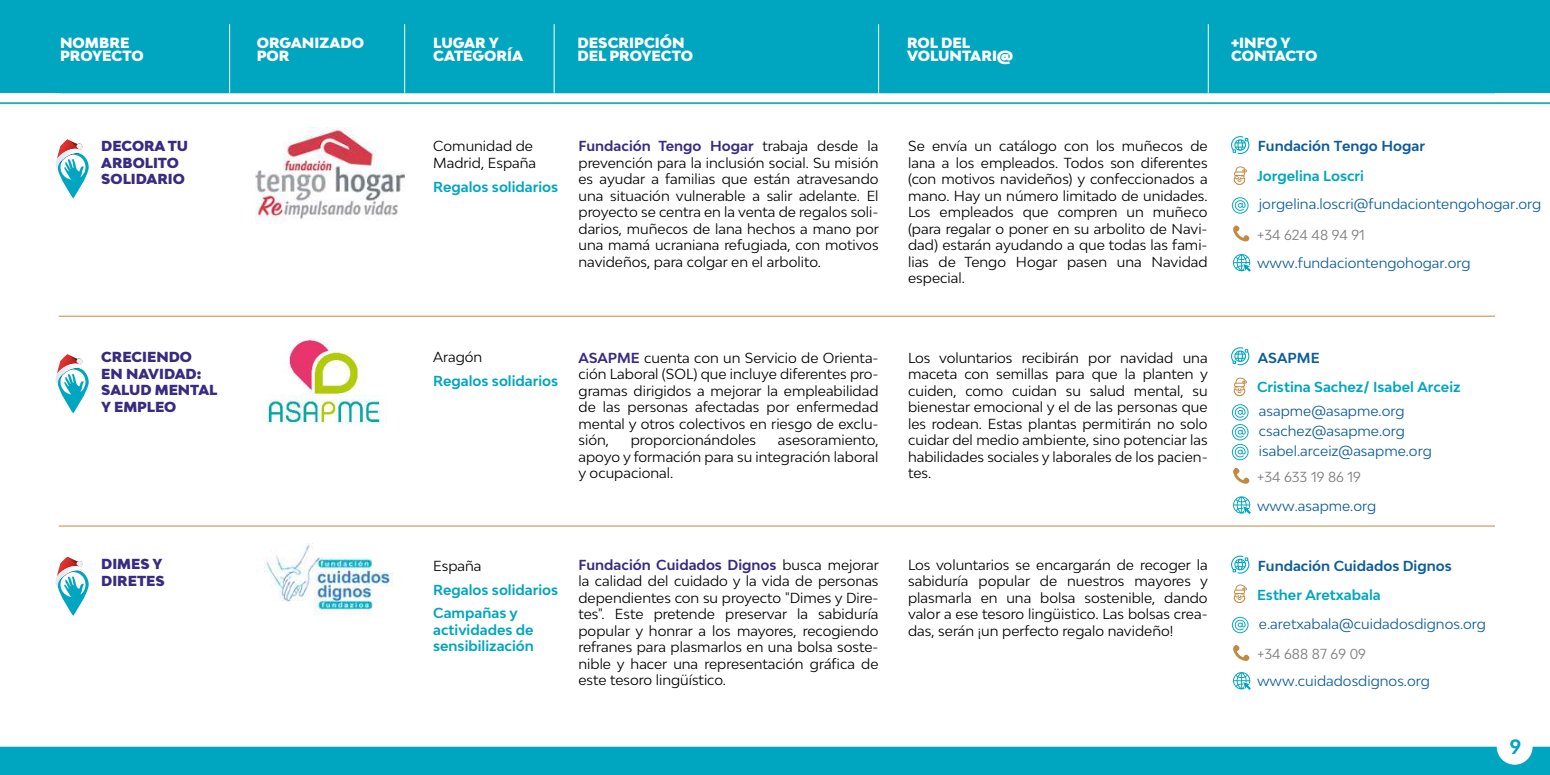
<style>
.page{position:relative;width:1550px;height:775px;background:#fff}
.page>*{position:absolute;margin:0;border:0;box-sizing:border-box;transform-origin:0 0}
.t1{font:700 19.62px "Bw Modelica";color:#00a5bf}
.t2{font:900 14px/13.6px "Bw Modelica";color:#fff}
.t3{font:13.75px/16.5px "Bw Modelica";color:#000;text-align:justify}
.t4{font:13.75px/20px "Bw Modelica";color:#0c5c99}
.t5{font:700 13.75px/23.8px "Bw Modelica";color:#00a5c0}
.t6{font:900 13.75px/16.5px "Bw Modelica";color:#382b80}
.t7{font:700 13.75px "Bw Modelica";color:#00a5bf}
.t8{font:700 13.75px "Bw Modelica";color:#0c5c99}
.t9{font:13.75px "Bw Modelica";color:#7f7f7f}
.s1{font-weight:700;color:#382b80}
</style>
<div class="page">
<div style="left:0;top:747px;width:1550px;height:28px;background:#00a5bf"></div>
<div style="left:0;top:0;width:1550px;height:93px;background:#00a5c0"></div>
<hr style="left:229px;top:24px;width:1px;height:69px;background:#fff">
<hr style="left:404px;top:24px;width:1px;height:69px;background:#fff">
<hr style="left:554px;top:24px;width:1px;height:69px;background:#fff">
<hr style="left:878px;top:24px;width:1px;height:69px;background:#fff">
<hr style="left:1208px;top:24px;width:1px;height:69px;background:#fff">
<svg style="left:1231px;top:136px;width:18px;height:18px"></svg>
<svg style="left:1232px;top:197px;width:17px;height:17px"></svg>
<svg style="left:1233px;top:225px;width:17px;height:16px"></svg>
<hr style="left:59px;top:526px;width:1436px;height:1px;background:#c28941">
<hr style="left:59px;top:316px;width:1436px;height:1px;background:#c28941">
<svg style="left:1231px;top:347px;width:18px;height:18px"></svg>
<svg style="left:1233px;top:468px;width:17px;height:16px"></svg>
<svg style="left:1231px;top:556px;width:18px;height:18px"></svg>
<svg style="left:1232px;top:617px;width:17px;height:16px"></svg>
<svg style="left:1233px;top:645px;width:17px;height:16px"></svg>
<svg style="left:1233px;top:672px;width:18px;height:18px"></svg>
<svg style="left:1233px;top:496px;width:18px;height:18px"></svg>
<svg style="left:1233px;top:254px;width:18px;height:18px"></svg>
<img style="left:256px;top:543px;width:138px;height:73px">
<img style="left:256px;top:127px;width:149px;height:95px">
<img style="left:262px;top:337px;width:125px;height:86px">
<svg style="left:1232px;top:404px;width:17px;height:56px"></svg>
<hr style="left:0;top:102px;width:1550px;height:2px;background:#1fafc3">
<svg style="left:55px;top:354px;width:34px;height:59px"></svg>
<svg style="left:55px;top:139px;width:34px;height:60px"></svg>
<svg style="left:55px;top:557px;width:34px;height:59px"></svg>
<svg style="left:1234px;top:166px;width:13px;height:19px"></svg>
<svg style="left:1234px;top:378px;width:13px;height:18px"></svg>
<svg style="left:1234px;top:585px;width:13px;height:18px"></svg>
<p class="t2" style="left:577px;top:35px;width:117px">DESCRIPCIÓN<br>DEL PROYECTO</p>
<p class="t2" style="left:60px;top:35px;width:85px">NOMBRE<br>PROYECTO</p>
<p class="t2" style="left:257px;top:35px;width:109px">ORGANIZADO<br>POR</p>
<p class="t2" style="left:907px;top:35px;width:108px">ROL DEL<br>VOLUNTARI@</p>
<p class="t2" style="left:1231px;top:35px;width:88px">+INFO Y<br>CONTACTO</p>
<p class="t2" style="left:433px;top:35px;width:91px">LUGAR Y<br>CATEGORÍA</p>
<p class="t6" style="left:101px;top:138px;width:88px">DECORA TU<br>ARBOLITO<br>SOLIDARIO</p>
<p class="t6" style="left:101px;top:349px;width:118px">CRECIENDO<br>EN NAVIDAD:<br>SALUD MENTAL<br>Y EMPLEO</p>
<p class="t6" style="left:101px;top:556px;width:65px">DIMES Y<br>DIRETES</p>
<p class="t3" style="left:433px;top:138px;width:105px">Comunidad de<br>Madrid, España</p>
<p class="t5" style="left:433px;top:174px;width:127px">Regalos solidarios</p>
<p class="t3" style="left:579px;top:138px;width:302px"><span class="s1">Fundación Tengo Hogar</span> trabaja desde la prevención para la inclusión social. Su misión es ayudar a familias que están atravesando una situación vulnerable a salir adelante. El proyecto se centra en la venta de regalos soli&shy;darios, muñecos de lana hechos a mano por una mamá ucraniana refugiada, con motivos navideños, para colgar en el arbolito.</p>
<p class="t3" style="left:908px;top:138px;width:301px">Se envía un catálogo con los muñecos de lana a los empleados. Todos son diferentes (con motivos navideños) y confeccionados a mano. Hay un número limitado de unidades.<br>Los empleados que compren un muñeco (para regalar o poner en su arbolito de Navi&shy;dad) estarán ayudando a que todas las fami&shy;lias de Tengo Hogar pasen una Navidad especial.</p>
<p class="t8" style="left:1258px;top:137px;width:169px">Fundación Tengo Hogar</p>
<p class="t7" style="left:1257px;top:167px;width:108px">Jorgelina Loscri</p>
<p class="t4" style="left:1259px;top:194px;width:284px">jorgelina.loscri@fundaciontengohogar.org</p>
<p class="t9" style="left:1257px;top:226px;width:109px">+34 624 48 94 91</p>
<p class="t4" style="left:1257px;top:253px;width:215px">www.fundaciontengohogar.org</p>
<p class="t3" style="left:433px;top:349px;width:51px">Aragón</p>
<p class="t5" style="left:433px;top:369px;width:127px">Regalos solidarios</p>
<p class="t3" style="left:433px;top:557px;width:50px">España</p>
<p class="t5" style="left:433px;top:577px;width:127px">Regalos solidarios<br>Campañas y</p>
<p class="t5" style="left:433px;top:621px;width:102px;line-height:16.5px">actividades de sensibilización</p>
<p class="t3" style="left:579px;top:349px;width:302px"><span class="s1">ASAPME</span> cuenta con un Servicio de Orienta&shy;ción Laboral (SOL) que incluye diferentes pro&shy;gramas dirigidos a mejorar la empleabilidad de las personas afectadas por enfermedad mental y otros colectivos en riesgo de exclu&shy;sión,</p>
<p class="t3" style="left:631px;top:431px;width:127px">proporcionándoles</p>
<p class="t3" style="left:579px;top:431px;width:302px;text-indent:199px">asesoramiento, apoyo y formación para su integración laboral y ocupacional.</p>
<p class="t3" style="left:908px;top:349px;width:301px">Los voluntarios recibirán por navidad una maceta con semillas para que la planten y cuiden, como cuidan su salud mental, su bienestar emocional y el de las personas que les rodean. Estas plantas permitirán no solo cuidar del medio ambiente, sino potenciar las habilidades sociales y laborales de los pacien&shy;tes.</p>
<p class="t8" style="left:1258px;top:349px;width:63px">ASAPME</p>
<p class="t7" style="left:1257px;top:378px;width:205px">Cristina Sachez/ Isabel Arceiz</p>
<p class="t4" style="left:1259px;top:401px;width:174px">asapme@asapme.org csachez@asapme.org isabel.arceiz@asapme.org</p>
<p class="t9" style="left:1257px;top:468px;width:105px">+34 633 19 86 19</p>
<p class="t4" style="left:1257px;top:495px;width:121px">www.asapme.org</p>
<p class="t3" style="left:579px;top:556px;width:302px"><span class="s1">Fundación Cuidados Dignos</span> busca mejorar la calidad del cuidado y la vida de personas dependientes con su proyecto "Dimes y Dire&shy;tes". Este pretende preservar la sabiduría popular y honrar a los mayores, recogiendo refranes para plasmarlos en una bolsa soste&shy;nible y hacer una representación gráfica de este tesoro lingüístico.</p>
<p class="t3" style="left:908px;top:556px;width:301px">Los voluntarios se encargarán de recoger la sabiduría popular de nuestros mayores y plasmarla en una bolsa sostenible, dando valor a ese tesoro lingüistico. Las bolsas crea&shy;das, serán ¡un perfecto regalo navideño!</p>
<p class="t8" style="left:1258px;top:557px;width:195px">Fundación Cuidados Dignos</p>
<p class="t7" style="left:1257px;top:586px;width:125px">Esther Aretxabala</p>
<p class="t4" style="left:1259px;top:614px;width:229px">e.aretxabala@cuidadosdignos.org</p>
<p class="t9" style="left:1257px;top:645px;width:110px">+34 688 87 69 09</p>
<p class="t4" style="left:1257px;top:671px;width:174px">www.cuidadosdignos.org</p>
<h1 class="t1" style="left:1510px;top:734px;width:13px">9</h1>
</div>
